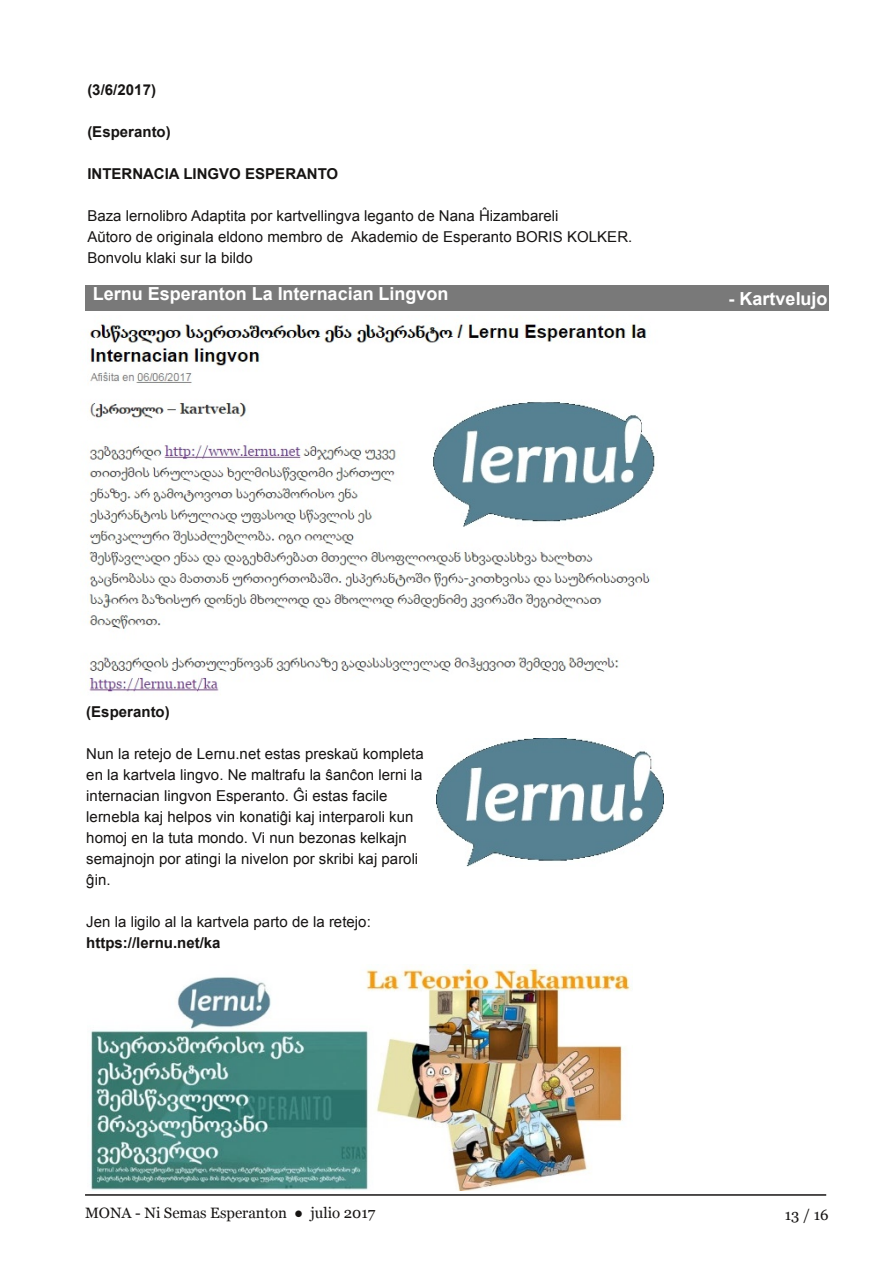
<style>
.page{position:relative;width:893px;height:1263px;background:#fff}
.page>*{position:absolute;margin:0;border:0;box-sizing:border-box;transform-origin:0 0}
.t1{font:700 18px "Arial";color:#fff}
.t2{font:15px/21px "Arial";letter-spacing:.005em;color:#161413}
.t3{font:700 15px "Arial";color:#161413}
.t4{font:15px "Georgia";color:#161413}
</style>
<div class="page">
<hr style="left:85px;top:1194px;width:741px;height:2px;background:#161413">
<div style="left:85px;top:285px;width:743px;height:25px;background:#797979"></div>
<img style="left:89px;top:322px;width:566px;height:370px">
<img style="left:436px;top:738px;width:227px;height:128px">
<img style="left:90px;top:964px;width:541px;height:227px">
<p class="t3" style="left:87px;top:81px;width:70px">(3/6/2017)</p>
<p class="t3" style="left:87px;top:123px;width:85px">(Esperanto)</p>
<p class="t3" style="left:87px;top:165px;width:252px">INTERNACIA LINGVO ESPERANTO</p>
<p class="t2" style="left:87px;top:205px;width:546px">Baza lernolibro Adaptita por kartvellingva leganto de Nana Ĥizambareli<br>Aŭtoro de originala eldono membro de Akademio de Esperanto BORIS KOLKER.<br>Bonvolu klaki sur la bildo</p>
<p class="t1" style="left:93px;top:284px;width:357px">Lernu Esperanton La Internacian Lingvon</p>
<p class="t1" style="left:728px;top:288px;width:101px">- Kartvelujo</p>
<p class="t3" style="left:86px;top:703px;width:85px">(Esperanto)</p>
<p class="t2" style="left:86px;top:743px;width:339px">Nun la retejo de Lernu.net estas preskaŭ kompleta en la kartvela lingvo. Ne maltrafu la ŝanĉon lerni la internacian lingvon Esperanto. Ĝi estas facile lernebla kaj helpos vin konatiĝi kaj interparoli kun homoj en la tuta mondo. Vi nun bezonas kelkajn semajnojn por atingi la nivelon por skribi kaj paroli ĝin.</p>
<p class="t2" style="left:86px;top:911px;width:286px">Jen la ligilo al la kartvela parto de la retejo:</p>
<p class="t3" style="left:86px;top:934px;width:136px">https://lernu.net/ka</p>
<p class="t4" style="left:85px;top:1205px;width:292px">MONA - Ni Semas Esperanton ● julio 2017</p>
<p class="t4" style="left:785px;top:1206px;width:45px">13 / 16</p>
</div>
